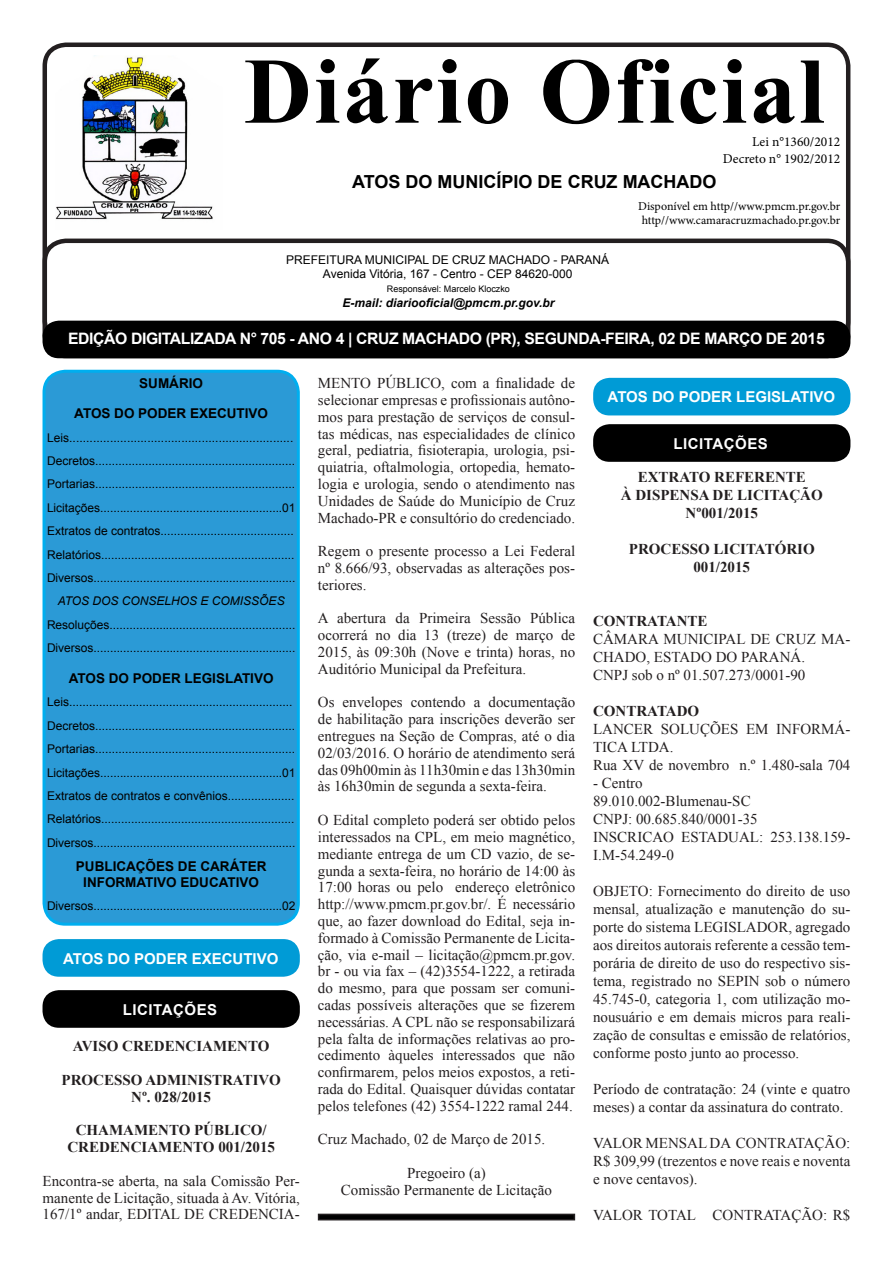
<style>
.page{position:relative;width:893px;height:1263px;background:#fff}
.page>*{position:absolute;margin:0;border:0;box-sizing:border-box;transform-origin:0 0}
.t1{font:700 93.9px "Times New Roman";letter-spacing:.025em;color:#000}
.t2{font:700 18px "Arial";color:#000}
.t3{font:700 15.75px "Arial";letter-spacing:-.025em;color:#fff}
.t4{font:15px/16.8px "Times New Roman";color:#231f20;text-align:justify}
.t5{font:700 15px/18px "Times New Roman";color:#231f20;text-align:center}
.t6{font:700 15px "Arial";color:#fff}
.t7{font:700 15px "Arial";letter-spacing:.035em;color:#fff}
.t8{font:700 13.5px "Arial";color:#000}
.t9{font:13.5px "Minion Pro";color:#000}
.t10{font:12px "Arial";color:#000}
.t11{font:12px "Minion Pro";letter-spacing:-.005em;color:#000}
.t12{font:italic 700 12px "Arial";color:#000}
.t13{font:italic 12px "Arial";color:#000}
.t14{font:9px "Arial";color:#000}
</style>
<div class="page">
<div style="left:43px;top:43px;width:807px;height:301px;border:4px solid #231f20;border-radius:21px"></div>
<div style="left:43px;top:239px;width:807px;height:119px;border:4px solid #231f20;border-radius:21px"></div>
<div style="left:44px;top:371px;width:254px;height:553px;background:#2b9ad6;border-radius:21px"></div>
<div style="left:43px;top:370px;width:257px;height:556px;border:3px solid #00aeef;border-radius:21px"></div>
<div style="left:43px;top:321px;width:807px;height:37px;background:#000;border-radius:16px"></div>
<img style="left:55px;top:55px;width:158px;height:165px">
<div style="left:43px;top:939px;width:257px;height:38px;background:#009bd6;border-radius:16px"></div>
<div style="left:43px;top:990px;width:257px;height:38px;background:#000;border-radius:16px"></div>
<svg style="left:317px;top:1213px;width:259px;height:8px;background:#343233"></svg>
<div style="left:593px;top:378px;width:257px;height:37px;background:#009bd6;border-radius:16px"></div>
<div style="left:593px;top:424px;width:257px;height:38px;background:#000;border-radius:16px"></div>
<p class="t1" style="left:244px;top:24px;width:582px">Diário Oficial</p>
<p class="t9" style="left:752px;top:133px;width:90px">Lei n°1360/2012</p>
<p class="t9" style="left:723px;top:149px;width:119px">Decreto n° 1902/2012</p>
<p class="t2" style="left:352px;top:169px;width:366px">ATOS DO MUNICÍPIO DE CRUZ MACHADO</p>
<p class="t11" style="left:638px;top:198px;width:204px">Disponível em http//www.pmcm.pr.gov.br</p>
<p class="t11" style="left:642px;top:212px;width:200px">http//www.camaracruzmachado.pr.gov.br</p>
<p class="t10" style="left:286px;top:251px;width:325px">PREFEITURA MUNICIPAL DE CRUZ MACHADO - PARANÁ</p>
<p class="t10" style="left:323px;top:266px;width:251px">Avenida Vitória, 167 - Centro - CEP 84620-000</p>
<p class="t14" style="left:387px;top:282px;width:125px">Responsável: Marcelo Kloczko</p>
<p class="t12" style="left:343px;top:294px;width:213px">E-mail: diariooficial@pmcm.pr.gov.br</p>
<p class="t3" style="left:68px;top:327px;width:758px">EDIÇÃO DIGITALIZADA N° 705 - ANO 4 | CRUZ MACHADO (PR), SEGUNDA-FEIRA, 02 DE MARÇO DE 2015</p>
<p class="t8" style="left:139px;top:373px;width:65px">SUMÁRIO</p>
<p class="t8" style="left:74px;top:404px;width:195px">ATOS DO PODER EXECUTIVO</p>
<p class="t10" style="left:47px;top:429px;width:248px">Leis..................................................................</p>
<p class="t10" style="left:47px;top:453px;width:250px">Decretos............................................................</p>
<p class="t10" style="left:47px;top:476px;width:250px">Portarias............................................................</p>
<p class="t10" style="left:47px;top:499px;width:250px">Licitações.......................................................01</p>
<p class="t10" style="left:47px;top:523px;width:248px">Extratos de contratos........................................</p>
<p class="t10" style="left:47px;top:546px;width:249px">Relatórios..........................................................</p>
<p class="t10" style="left:47px;top:570px;width:250px">Diversos.............................................................</p>
<p class="t13" style="left:58px;top:593px;width:228px">ATOS DOS CONSELHOS E COMISSÕES</p>
<p class="t10" style="left:47px;top:616px;width:250px">Resoluções........................................................</p>
<p class="t10" style="left:47px;top:640px;width:250px">Diversos.............................................................</p>
<p class="t8" style="left:69px;top:669px;width:206px">ATOS DO PODER LEGISLATIVO</p>
<p class="t10" style="left:47px;top:694px;width:247px">Leis...................................................................</p>
<p class="t10" style="left:47px;top:717px;width:250px">Decretos............................................................</p>
<p class="t10" style="left:47px;top:741px;width:250px">Portarias............................................................</p>
<p class="t10" style="left:47px;top:764px;width:250px">Licitações.......................................................01</p>
<p class="t10" style="left:47px;top:787px;width:249px">Extratos de contratos e convênios....................</p>
<p class="t10" style="left:47px;top:811px;width:249px">Relatórios..........................................................</p>
<p class="t10" style="left:47px;top:834px;width:250px">Diversos.............................................................</p>
<p class="t8" style="left:76px;top:856px;width:192px">PUBLICAÇÕES DE CARÁTER</p>
<p class="t8" style="left:83px;top:873px;width:177px">INFORMATIVO EDUCATIVO</p>
<p class="t10" style="left:47px;top:898px;width:250px">Diversos.........................................................02</p>
<p class="t4" style="left:318px;top:374px;width:259px">MENTO PÚBLICO, com a finalidade de selecionar empresas e profissionais autôno&shy;mos para prestação de serviços de consul&shy;tas médicas, nas especialidades de clínico geral, pediatria, fisioterapia, urologia, psi&shy;quiatria, oftalmologia, ortopedia, hemato&shy;logia e urologia, sendo o atendimento nas Unidades de Saúde do Município de Cruz Machado-PR e consultório do credenciado.</p>
<p class="t4" style="left:318px;top:542px;width:259px">Regem o presente processo a Lei Federal nº 8.666/93, observadas as alterações pos&shy;teriores.</p>
<p class="t4" style="left:318px;top:609px;width:259px">A abertura da Primeira Sessão Pública ocorrerá no dia 13 (treze) de março de 2015, às 09:30h (Nove e trinta) horas, no Auditório Municipal da Prefeitura.</p>
<p class="t4" style="left:318px;top:693px;width:259px">Os envelopes contendo a documentação de habilitação para inscrições deverão ser entregues na Seção de Compras, até o dia 02/03/2016. O horário de atendimento será das 09h00min às 11h30min e das 13h30min às 16h30min de segunda a sexta-feira.</p>
<p class="t4" style="left:318px;top:811px;width:259px">O Edital completo poderá ser obtido pelos interessados na CPL, em meio magnético, mediante entrega de um CD vazio, de se&shy;gunda a sexta-feira, no horário de 14:00 às 17:00 horas ou pelo endereço eletrônico http://www.pmcm.pr.gov.br/. É necessário que, ao fazer download do Edital, seja in&shy;formado à Comissão Permanente de Licita&shy;ção, via e-mail – licitação@pmcm.pr.gov. br - ou via fax – (42)3554-1222, a retirada do mesmo, para que possam ser comuni&shy;cadas possíveis alterações que se fizerem necessárias. A CPL não se responsabilizará pela falta de informações relativas ao pro&shy;cedimento àqueles interessados que não confirmarem, pelos meios expostos, a reti&shy;rada do Edital. Quaisquer dúvidas contatar pelos telefones (42) 3554-1222 ramal 244.</p>
<p class="t4" style="left:318px;top:1130px;width:229px">Cruz Machado, 02 de Março de 2015.</p>
<p class="t4" style="left:407px;top:1164px;width:80px">Pregoeiro (a)</p>
<p class="t4" style="left:341px;top:1181px;width:213px">Comissão Permanente de Licitação</p>
<p class="t6" style="left:608px;top:386px;width:229px">ATOS DO PODER LEGISLATIVO</p>
<p class="t7" style="left:673px;top:433px;width:96px">LICITAÇÕES</p>
<p class="t5" style="left:638px;top:467px;width:170px">EXTRATO REFERENTE</p>
<p class="t5" style="left:621px;top:485px;width:203px">À DISPENSA DE LICITAÇÃO<br>Nº001/2015</p>
<p class="t5" style="left:629px;top:539px;width:187px">PROCESSO LICITATÓRIO</p>
<p class="t5" style="left:693px;top:557px;width:58px">001/2015</p>
<p class="t5" style="left:593px;top:611px;width:116px">CONTRATANTE</p>
<p class="t4" style="left:593px;top:629px;width:259px;line-height:18px">CÂMARA MUNICIPAL DE CRUZ MA-<br>CHADO, ESTADO DO PARANÁ.</p>
<p class="t4" style="left:593px;top:666px;width:214px">CNPJ sob o nº 01.507.273/0001-90</p>
<p class="t5" style="left:593px;top:701px;width:108px">CONTRATADO</p>
<p class="t4" style="left:593px;top:719px;width:259px;line-height:18px">LANCER SOLUÇÕES EM INFORMÁ-<br>TICA LTDA.</p>
<p class="t4" style="left:593px;top:756px;width:259px">Rua XV de novembro n.º 1.480-sala 704</p>
<p class="t4" style="left:593px;top:774px;width:51px">- Centro</p>
<p class="t4" style="left:593px;top:792px;width:159px">89.010.002-Blumenau-SC</p>
<p class="t4" style="left:593px;top:810px;width:166px">CNPJ: 00.685.840/0001-35</p>
<p class="t4" style="left:593px;top:827px;width:259px;line-height:18px">INSCRICAO ESTADUAL: 253.138.159-<br>I.M-54.249-0</p>
<p class="t4" style="left:593px;top:881px;width:259px;line-height:18px">OBJETO: Fornecimento do direito de uso mensal, atualização e manutenção do su&shy;porte do sistema LEGISLADOR, agregado aos direitos autorais referente a cessão tem&shy;porária de direito de uso do respectivo sis&shy;tema, registrado no SEPIN sob o número 45.745-0, categoria 1, com utilização mo&shy;nousuário e em demais micros para reali&shy;zação de consultas e emissão de relatórios, conforme posto junto ao processo.</p>
<p class="t4" style="left:593px;top:1079px;width:259px;line-height:18px">Período de contratação: 24 (vinte e quatro meses) a contar da assinatura do contrato.</p>
<p class="t4" style="left:593px;top:1134px;width:259px">VALOR MENSAL DA CONTRATAÇÃO:</p>
<p class="t4" style="left:593px;top:1151px;width:259px;line-height:18px">R$ 309,99 (trezentos e nove reais e noventa e nove centavos).</p>
<p class="t4" style="left:593px;top:1206px;width:259px">VALOR TOTAL CONTRATAÇÃO: R$</p>
<p class="t6" style="left:63px;top:948px;width:217px">ATOS DO PODER EXECUTIVO</p>
<p class="t7" style="left:123px;top:999px;width:96px">LICITAÇÕES</p>
<p class="t5" style="left:73px;top:1037px;width:198px">AVISO CREDENCIAMENTO</p>
<p class="t5" style="left:62px;top:1070px;width:221px">PROCESSO ADMINISTRATIVO</p>
<p class="t5" style="left:131px;top:1087px;width:81px">Nº. 028/2015</p>
<p class="t5" style="left:76px;top:1121px;width:192px">CHAMAMENTO PÚBLICO/</p>
<p class="t5" style="left:67px;top:1137px;width:209px">CREDENCIAMENTO 001/2015</p>
<p class="t4" style="left:43px;top:1172px;width:259px">Encontra-se aberta, na sala Comissão Per&shy;manente de Licitação, situada à Av. Vitória, 167/1º andar, EDITAL DE CREDENCIA-</p>
</div>
